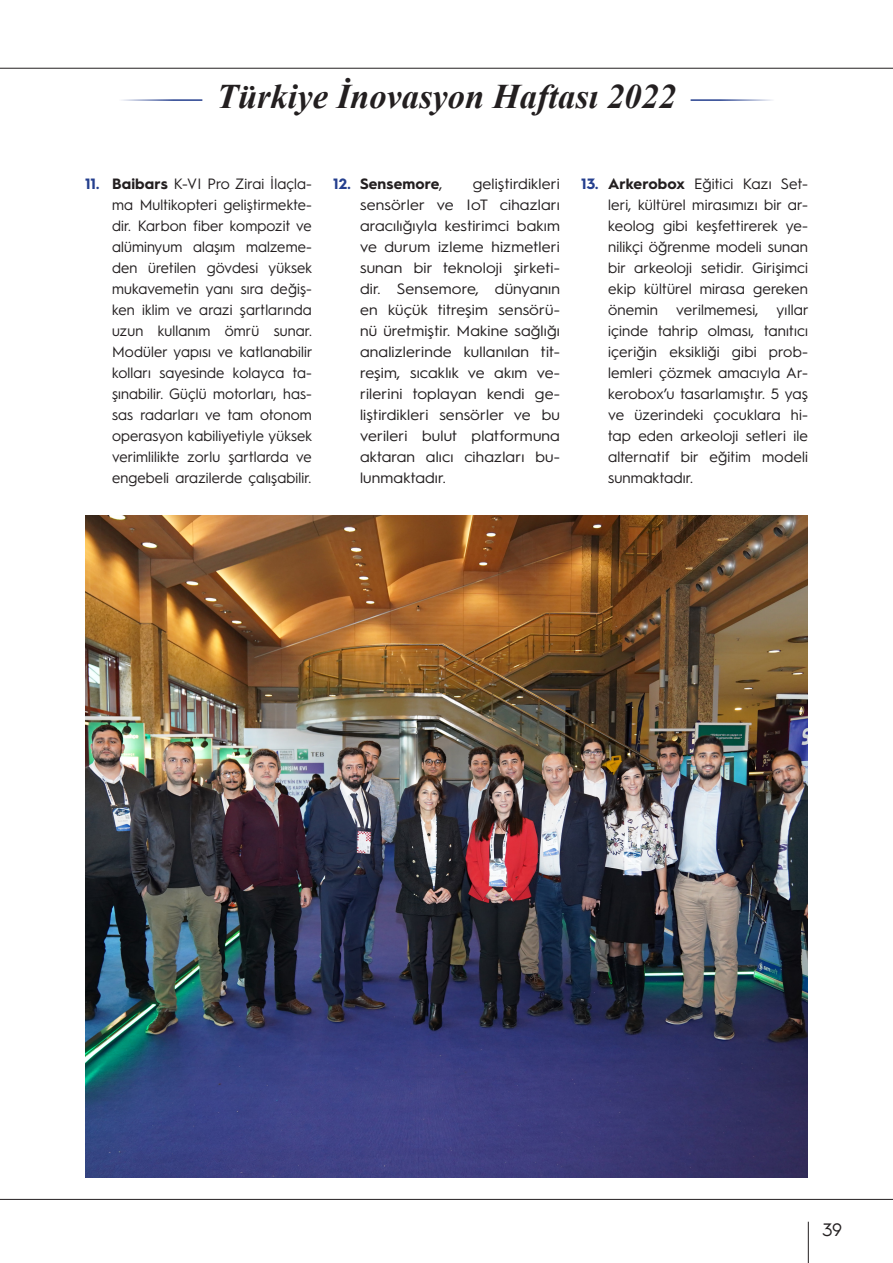
<style>
.page{position:relative;width:893px;height:1263px;background:#fff}
.page>*{position:absolute;margin:0;border:0;box-sizing:border-box;transform-origin:0 0}
.t1{font:italic 700 34.5px "Times New Roman";color:#231f20}
.t2{font:18px "Hurme Geometric Sans 1";color:#231f20}
.t3{font:15px/21px "Hurme Geometric Sans 1";letter-spacing:.01em;color:#231f20;text-align:justify}
.t4{font:15px/21px "Hurme Geometric Sans 1";letter-spacing:.01em;color:#231f20;text-align:justify;scale:1.07 1}
.t5{font:700 15px "Hurme Geometric Sans 1";letter-spacing:.01em;color:#231f20}
.s1{font-weight:700;color:#253f8e}
.s2{font-weight:700}
.s3{color:#253f8e}
.s4{font-weight:400}
</style>
<div class="page">
<hr style="left:808px;top:1222px;width:1px;height:41px;background:#231f20">
<hr style="left:0;top:1199px;width:893px;height:1px;background:#231f20">
<hr style="left:0;top:68px;width:893px;height:1px;background:#231f20">
<hr style="left:691px;top:99px;width:83px;height:2px;background:#253f8e">
<hr style="left:119px;top:99px;width:83px;height:2px;background:#253f8e">
<img style="left:85px;top:515px;width:723px;height:663px">
<p class="t1" style="left:217px;top:73px;width:461px">Türkiye İnovasyon Haftası 2022</p>
<p class="t3" style="left:112px;top:173px;width:202px;text-indent:-27px"><span class="s1">11.</span> <span class="s2">Baibars</span> K-VI Pro Zirai İlaçla&shy;ma Multikopteri geliştirmekte&shy;dir. Karbon fiber kompozit ve alüminyum alaşım malzeme&shy;den üretilen gövdesi yüksek mukavemetin yanı sıra değiş&shy;ken iklim ve arazi şartlarında uzun kullanım ömrü sunar.<br>Modüler yapısı ve katlanabilir kolları sayesinde kolayca ta&shy;şınabilir. Güçlü motorları, has&shy;sas radarları ve tam otonom operasyon kabiliyetiyle yüksek verimlilikte zorlu şartlarda ve engebeli arazilerde çalışabilir.</p>
<p class="t5" style="left:333px;top:173px;width:111px"><span class="s3">12.</span> Sensemore<span class="s4">,</span></p>
<p class="t4" style="left:360px;top:173px;width:188px;text-indent:113px">geliştirdikleri sensörler ve IoT cihazları aracılığıyla kestirimci bakım ve durum izleme hizmetleri sunan bir teknoloji şirketi&shy;dir. Sensemore, dünyanın en küçük titreşim sensörü&shy;nü üretmiştir. Makine sağlığı analizlerinde kullanılan tit&shy;reşim, sıcaklık ve akım ve&shy;rilerini toplayan kendi ge&shy;liştirdikleri sensörler ve bu verileri bulut platformuna aktaran alıcı cihazları bu&shy;lunmaktadır.</p>
<p class="t3" style="left:608px;top:173px;width:202px;text-indent:-27px"><span class="s1">13.</span> <span class="s2">Arkerobox</span> Eğitici Kazı Set&shy;leri, kültürel mirasımızı bir ar&shy;keolog gibi keşfettirerek ye&shy;nilikçi öğrenme modeli sunan bir arkeoloji setidir. Girişimci ekip kültürel mirasa gereken önemin verilmemesi, yıllar içinde tahrip olması, tanıtıcı içeriğin eksikliği gibi prob&shy;lemleri çözmek amacıyla Ar&shy;kerobox’u tasarlamıştır. 5 yaş ve üzerindeki çocuklara hi&shy;tap eden arkeoloji setleri ile alternatif bir eğitim modeli sunmaktadır.</p>
<p class="t2" style="left:823px;top:1217px;width:21px">39</p>
</div>
